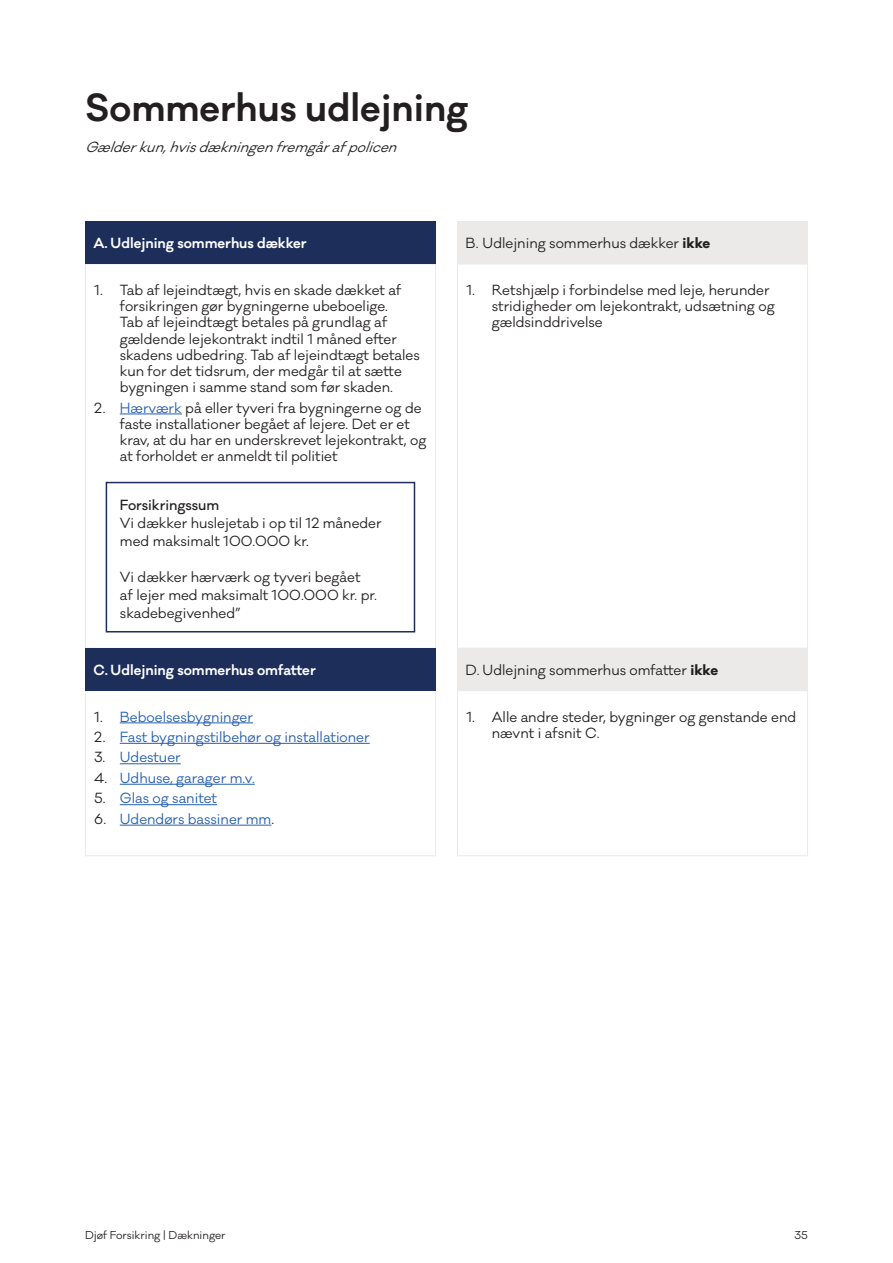
<style>
.page{position:relative;width:893px;height:1263px;background:#fff}
.page>*{position:absolute;margin:0;border:0;box-sizing:border-box;transform-origin:0 0}
.H3_Afsnitsoverskrift{font:600 36px "Galano Classic";color:#231f20}
.Brødtekst_Skema{font:13.5px/16.2px "Galano Classic";color:#231f20}
.t1{font:13.5px "Galano Classic";color:#255fad}
.Overskrift_Skema{font:13.5px "Galano Classic";color:#231f20}
.Overskrift_Skema_HVID{font:600 13.5px "Galano Classic";color:#fff}
.Disclaimer{font:italic 13.5px "Galano Classic";color:#231f20}
.Brødtekst_Skema-2{font:500 13.5px "Galano Classic";color:#231f20}
.Sidetal{font:10.5px "Galano Classic";color:#231f20}
.s1{color:#255fad}
.s2{color:#231f20}
.s3{font-weight:700}
</style>
<div class="page">
<hr style="left:120px;top:414px;width:62px;height:1px;background:#255fad">
<div style="left:85px;top:264px;width:351px;height:384px;border:1px solid #eceae8"></div>
<hr style="left:120px;top:722px;width:133px;height:1px;background:#255fad">
<hr style="left:120px;top:743px;width:250px;height:1px;background:#255fad">
<hr style="left:120px;top:763px;width:61px;height:1px;background:#255fad">
<hr style="left:120px;top:784px;width:135px;height:1px;background:#255fad">
<hr style="left:120px;top:804px;width:97px;height:1px;background:#255fad">
<hr style="left:120px;top:825px;width:151px;height:1px;background:#255fad">
<div style="left:85px;top:690px;width:351px;height:166px;border:1px solid #eceae8"></div>
<div style="left:457px;top:264px;width:351px;height:384px;border:1px solid #eceae8"></div>
<div style="left:457px;top:690px;width:351px;height:166px;border:1px solid #eceae8"></div>
<div style="left:85px;top:221px;width:351px;height:43px;background:#1d2e5b"></div>
<div style="left:85px;top:648px;width:351px;height:42px;background:#1d2e5b"></div>
<div style="left:457px;top:221px;width:351px;height:43px;background:#eceae8"></div>
<div style="left:457px;top:648px;width:351px;height:42px;background:#eceae8"></div>
<div style="left:106px;top:482px;width:309px;height:150px;border:2px solid #1d2e5b"></div>
<p class="H3_Afsnitsoverskrift" style="left:85px;top:84px;width:385px">Sommerhus udlejning</p>
<p class="Disclaimer" style="left:85px;top:138px;width:319px">Gælderkun,hvisdækningenfremgårafpolicen</p>
<p class="Overskrift_Skema_HVID" style="left:94px;top:234px;width:215px">A. Udlejning sommerhus dækker</p>
<p class="Brødtekst_Skema" style="left:120px;top:282px;width:302px;text-indent:-26px">1. Tab af lejeindtægt, hvis en skade dækket af forsikringen gør bygningerne ubeboelige.<br>Tab af lejeindtægt betales på grundlag af gældende lejekontrakt indtil 1 måned efter skadens udbedring. Tab af lejeindtægt betales kun for det tidsrum, der medgår til at sætte bygningen i samme stand som før skaden.</p>
<p class="Brødtekst_Skema" style="left:120px;top:400px;width:308px;text-indent:-26px">2. <span class="s1">Hærværk</span> på eller tyveri fra bygningerne og de faste installationer begået af lejere. Det er et krav, at du har en underskrevet lejekontrakt, og at forholdet er anmeldt til politiet</p>
<p class="Brødtekst_Skema-2" style="left:120px;top:496px;width:101px">Forsikringssum</p>
<p class="Brødtekst_Skema" style="left:120px;top:514px;width:263px;line-height:18px">Vi dækker huslejetab i op til 12 måneder med maksimalt 100.000 kr.</p>
<p class="Brødtekst_Skema" style="left:120px;top:568px;width:258px;line-height:18px">Vi dækker hærværk og tyveri begået af lejer med maksimalt 100.000 kr. pr. skadebegivenhed”</p>
<p class="Overskrift_Skema_HVID" style="left:94px;top:661px;width:224px">C. Udlejning sommerhus omfatter</p>
<p class="t1" style="left:94px;top:708px;width:160px"><span class="s2">1.</span> Beboelsesbygninger</p>
<p class="t1" style="left:94px;top:728px;width:277px"><span class="s2">2.</span> Fast bygningstilbehør og installationer</p>
<p class="t1" style="left:94px;top:749px;width:88px"><span class="s2">3.</span> Udestuer</p>
<p class="t1" style="left:94px;top:769px;width:162px"><span class="s2">4.</span> Udhuse, garager m.v.</p>
<p class="t1" style="left:94px;top:790px;width:124px"><span class="s2">5.</span> Glas og sanitet</p>
<p class="t1" style="left:94px;top:810px;width:181px"><span class="s2">6.</span> Udendørs bassiner mm<span class="s2">.</span></p>
<p class="Overskrift_Skema" style="left:466px;top:234px;width:246px">B. Udlejning sommerhus dækker <span class="s3">ikke</span></p>
<p class="Brødtekst_Skema" style="left:492px;top:282px;width:284px;text-indent:-26px">1. Retshjælp i forbindelse med leje, herunder stridigheder om lejekontrakt, udsætning og gældsinddrivelse</p>
<p class="Overskrift_Skema" style="left:466px;top:661px;width:254px">D. Udlejning sommerhus omfatter <span class="s3">ikke</span></p>
<p class="Brødtekst_Skema" style="left:492px;top:709px;width:306px;text-indent:-26px">1. Alle andre steder, bygninger og genstande end nævnt i afsnit C.</p>
<p class="Sidetal" style="left:85px;top:1229px;width:142px">Djøf Forsikring | Dækninger</p>
<p class="Sidetal" style="left:794px;top:1229px;width:15px">35</p>
</div>
